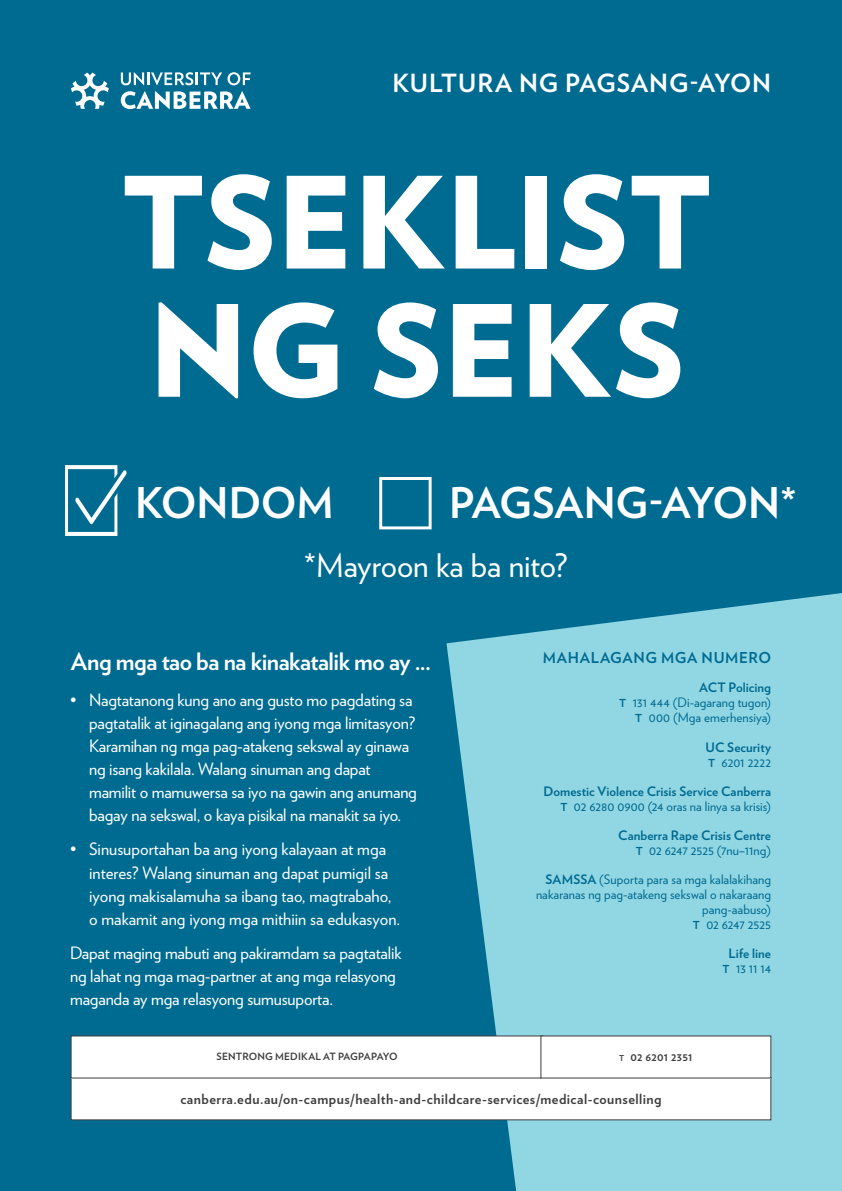
<style>
.page{position:relative;width:842px;height:1191px;background:#006b91}
.page>*{position:absolute;margin:0;border:0;box-sizing:border-box;transform-origin:0 0}
.t1{font:900 126.5px/128.2px "Verlag";letter-spacing:-.005em;color:#fff}
.t2{font:700 42.2px "Verlag";letter-spacing:-.005em;color:#fff}
.t3{font:32.4px "Verlag";letter-spacing:-.005em;color:#fff}
.t4{font:700 25px "Verlag";letter-spacing:.03em;color:#fff}
.t5{font:700 24px "Verlag";letter-spacing:-.02em;color:#fff}
.t6{font:17px/23px "Verlag";letter-spacing:-.01em;color:#fff}
.t7{font:700 15px "Verlag";letter-spacing:.045em;color:#006b91}
.Boiler_A3_-_URL{font:700 14px "Verlag";letter-spacing:.035em;color:#3e3e3f}
.t8{font:13px/15px "Verlag";letter-spacing:.005em;color:#006b91;text-align:right}
.t9{font:700 13px "Verlag";color:#006b91}
.Boiler_A3_-_Email_an{font:700 11.5px "Verlag";letter-spacing:.025em;color:#3e3e3f}
.Boiler_A3_-_Area_Nam{font:700 10px "Verlag";letter-spacing:.015em;color:#3e3e3f}
.s1{font-weight:700;font-size:11px}
.s2{font-weight:700}
.s3{font-size:8.1px}
</style>
<div class="page">
<svg style="left:121px;top:72px;width:130px;height:13px"></svg>
<svg style="left:121px;top:91px;width:130px;height:18px"></svg>
<svg style="left:71px;top:73px;width:38px;height:36px"></svg>
<svg style="left:65px;top:465px;width:62px;height:71px"></svg>
<svg style="left:379px;top:477px;width:53px;height:52px"></svg>
<svg style="left:446px;top:593px;width:396px;height:598px;background:#7fc8d8"></svg>
<div style="left:71px;top:1077px;width:700px;height:42px;background:#fff"></div>
<div style="left:71px;top:1036px;width:472px;height:42px;background:#fff"></div>
<div style="left:71px;top:1035px;width:472px;height:43px;border:1px solid #3e3e3f"></div>
<div style="left:541px;top:1036px;width:230px;height:42px;background:#fff"></div>
<p class="t4" style="left:392px;top:63px;width:380px">KULTURA NG PAGSANG-AYON</p>
<p class="t1" style="left:122px;top:152px;width:592px">TSEKLIST<br>NG SEKS</p>
<p class="t2" style="left:135px;top:470px;width:200px">KONDOM</p>
<p class="t2" style="left:449px;top:470px;width:349px">PAGSANG-AYON*</p>
<p class="t3" style="left:304px;top:541px;width:265px">*Mayroon ka ba nito?</p>
<p class="t5" style="left:71px;top:643px;width:362px">Ang mga tao ba na kinakatalik mo ay ...</p>
<p class="t7" style="left:543px;top:646px;width:230px">MAHALAGANG MGA NUMERO</p>
<h3 class="t9" style="left:699px;top:677px;width:73px">ACT Policing</h3>
<p class="t8" style="left:619px;top:694px;width:153px"><span class="s1">T</span> 131 444 (Di-agarang tugon)</p>
<p class="t8" style="left:635px;top:709px;width:137px"><span class="s1">T</span> 000 (Mga emerhensiya)</p>
<h3 class="t9" style="left:705px;top:736px;width:67px">UC Security</h3>
<p class="t8" style="left:708px;top:753px;width:65px"><span class="s1">T</span> 6201 2222</p>
<h3 class="t9" style="left:543px;top:781px;width:229px">Domestic Violence Crisis Service Canberra</h3>
<p class="t8" style="left:560px;top:798px;width:212px"><span class="s1">T</span> 02 6280 0900 (24 oras na linya sa krisis)</p>
<h3 class="t9" style="left:618px;top:825px;width:154px">Canberra Rape Crisis Centre</h3>
<p class="t8" style="left:636px;top:842px;width:137px"><span class="s1">T</span> 02 6247 2525 (7nu–11ng)</p>
<h3 class="t8" style="left:536px;top:871px;width:237px"><span class="s2">SAMSSA</span> (Suporta para sa mga kalalakihang nakaranas ng pag-atakeng sekswal o nakaraang pang-aabuso)</h3>
<p class="t8" style="left:693px;top:916px;width:80px"><span class="s1">T</span> 02 6247 2525</p>
<h3 class="t9" style="left:728px;top:943px;width:44px">Life line</h3>
<p class="t8" style="left:722px;top:960px;width:50px"><span class="s1">T</span> 13 11 14</p>
<p class="t6" style="left:89px;top:687px;width:329px;text-indent:-19px">• Nagtatanong kung ano ang gusto mo pagdating sa pagtatalik at iginagalang ang iyong mga limitasyon?<br>Karamihan ng mga pag-atakeng sekswal ay ginawa ng isang kakilala. Walang sinuman ang dapat mamilit o mamuwersa sa iyo na gawin ang anumang bagay na sekswal, o kaya pisikal na manakit sa iyo.</p>
<p class="t6" style="left:89px;top:837px;width:313px;text-indent:-19px">• Sinusuportahan ba ang iyong kalayaan at mga interes? Walang sinuman ang dapat pumigil sa iyong makisalamuha sa ibang tao, magtrabaho, o makamit ang iyong mga mithiin sa edukasyon.</p>
<p class="t6" style="left:70px;top:940px;width:333px">Dapat maging mabuti ang pakiramdam sa pagtatalik ng lahat ng mga mag-partner at ang mga relasyong maganda ay mga relasyong sumusuporta.</p>
<p class="Boiler_A3_-_Area_Nam" style="left:216px;top:1048px;width:183px">SENTRONG MEDIKAL AT PAGPAPAYO</p>
<p class="Boiler_A3_-_Email_an" style="left:619px;top:1047px;width:75px"><span class="s3">t</span> 02 6201 2351</p>
<p class="Boiler_A3_-_URL" style="left:180px;top:1087px;width:483px">canberra.edu.au/on-campus/health-and-childcare-services/medical-counselling</p>
</div>
